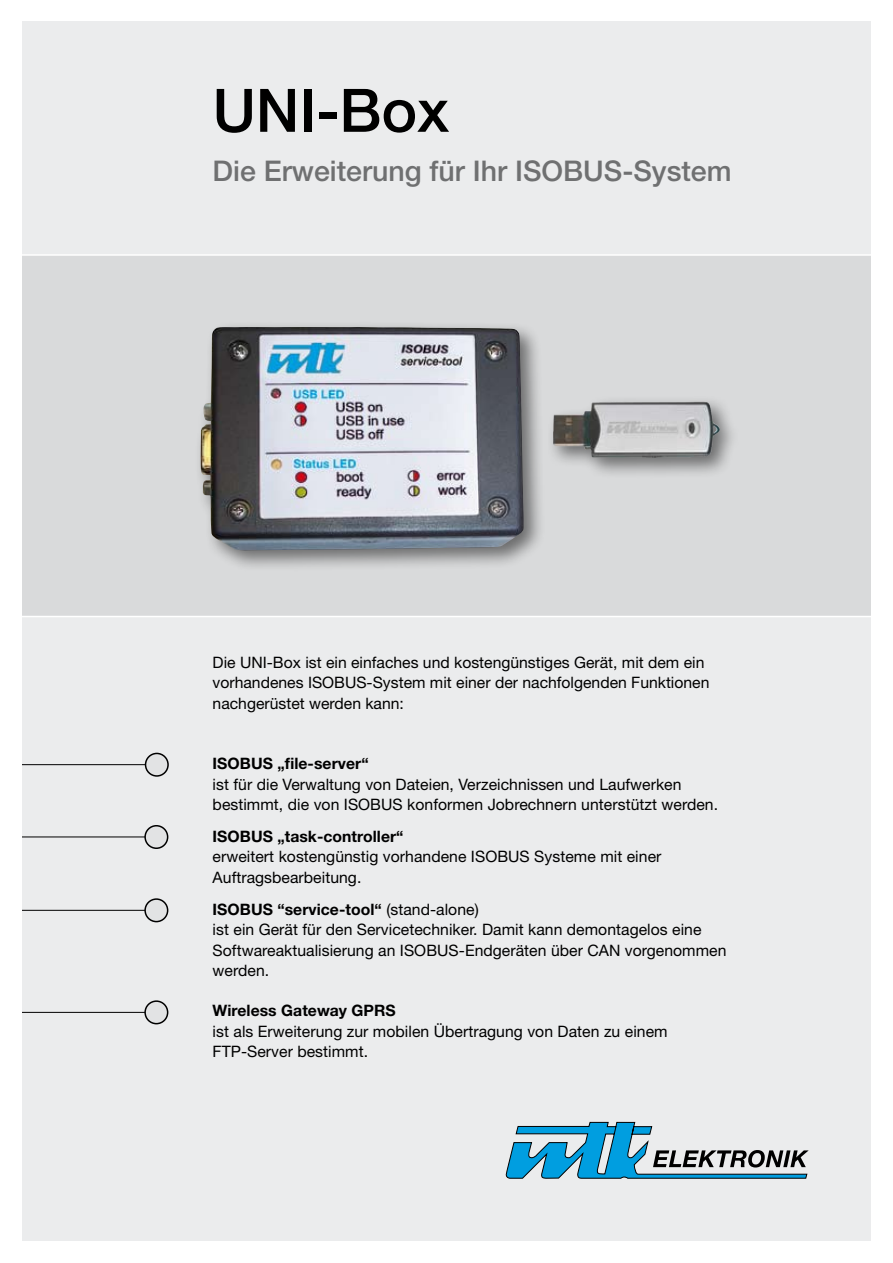
<style>
.page{position:relative;width:893px;height:1263px;background:#fff}
.page>*{position:absolute;margin:0;border:0;box-sizing:border-box;transform-origin:0 0}
.t1{font:500 60px "Helvetica Neue";color:#000}
.t2{font:500 28.5px "Helvetica Neue";color:#6f7071}
.t3{font:15.75px/20.2px "Helvetica Neue";letter-spacing:.005em;color:#000}
.t4{font:700 15.75px "Helvetica Neue";letter-spacing:.005em;color:#000}
.s1{font-weight:700}
</style>
<div class="page">
<div style="left:21px;top:21px;width:851px;height:1220px;background:#ebeced"></div>
<div style="left:18px;top:255px;width:864px;height:362px;background:#d9dadb"></div>
<hr style="left:18px;top:254px;width:856px;height:2px;background:#fff">
<hr style="left:21px;top:616px;width:856px;height:1px;background:#fff">
<hr style="left:15px;top:764px;width:148px;height:1px;background:#000">
<div style="left:146px;top:753px;width:22px;height:23px;background:#e2e3e4;border-radius:50%"></div>
<div style="left:145px;top:753px;width:24px;height:24px;border:2px solid #000;border-radius:50%"></div>
<hr style="left:15px;top:836px;width:148px;height:1px;background:#000">
<div style="left:145px;top:826px;width:23px;height:22px;background:#e2e3e4;border-radius:50%"></div>
<div style="left:144px;top:825px;width:24px;height:24px;border:2px solid #000;border-radius:50%"></div>
<hr style="left:15px;top:910px;width:148px;height:1px;background:#000">
<div style="left:145px;top:899px;width:23px;height:22px;background:#e2e3e4;border-radius:50%"></div>
<div style="left:144px;top:898px;width:24px;height:24px;border:2px solid #000;border-radius:50%"></div>
<hr style="left:15px;top:1012px;width:148px;height:1px;background:#000">
<div style="left:145px;top:1001px;width:23px;height:23px;background:#e2e3e4;border-radius:50%"></div>
<div style="left:144px;top:1000px;width:24px;height:24px;border:2px solid #000;border-radius:50%"></div>
<div style="left:872px;top:0;width:21px;height:1261px;background:#fff"></div>
<svg style="left:505px;top:1122px;width:304px;height:57px"></svg>
<div style="left:0;top:0;width:21px;height:1261px;background:#fff"></div>
<div style="left:193px;top:320px;width:352px;height:251px;background:#000;opacity:.5"></div>
<img style="left:200px;top:327px;width:324px;height:223px">
<div style="left:545px;top:394px;width:194px;height:85px;background:#000;opacity:.5"></div>
<img style="left:553px;top:402px;width:167px;height:56px">
<h1 class="t1" style="left:213px;top:75px;width:238px">UNI-Box</h1>
<h2 class="t2" style="left:213px;top:154px;width:520px">Die Erweiterung für Ihr ISOBUS-System</h2>
<p class="t3" style="left:213px;top:652px;width:498px">Die UNI-Box ist ein einfaches und kostengünstiges Gerät, mit dem ein vorhandenes ISOBUS-System mit einer der nachfolgenden Funktionen nachgerüstet werden kann:</p>
<p class="t4" style="left:213px;top:754px;width:158px">ISOBUS „file-server“</p>
<p class="t3" style="left:213px;top:774px;width:507px">ist für die Verwaltung von Dateien, Verzeichnissen und Laufwerken bestimmt, die von ISOBUS konformen Jobrechnern unterstützt werden.</p>
<p class="t4" style="left:213px;top:827px;width:192px">ISOBUS „task-controller“</p>
<p class="t3" style="left:213px;top:846px;width:450px">erweitert kostengünstig vorhandene ISOBUS Systeme mit einer<br>Auftragsbearbeitung.</p>
<p class="t3" style="left:213px;top:899px;width:515px"><span class="s1">ISOBUS “service-tool“</span> (stand-alone)<br>ist ein Gerät für den Servicetechniker. Damit kann demontagelos eine Softwareaktualisierung an ISOBUS-Endgeräten über CAN vorgenommen werden.</p>
<p class="t4" style="left:213px;top:1001px;width:185px">Wireless Gateway GPRS</p>
<p class="t3" style="left:213px;top:1020px;width:457px">ist als Erweiterung zur mobilen Übertragung von Daten zu einem<br>FTP-Server bestimmt.</p>
</div>
